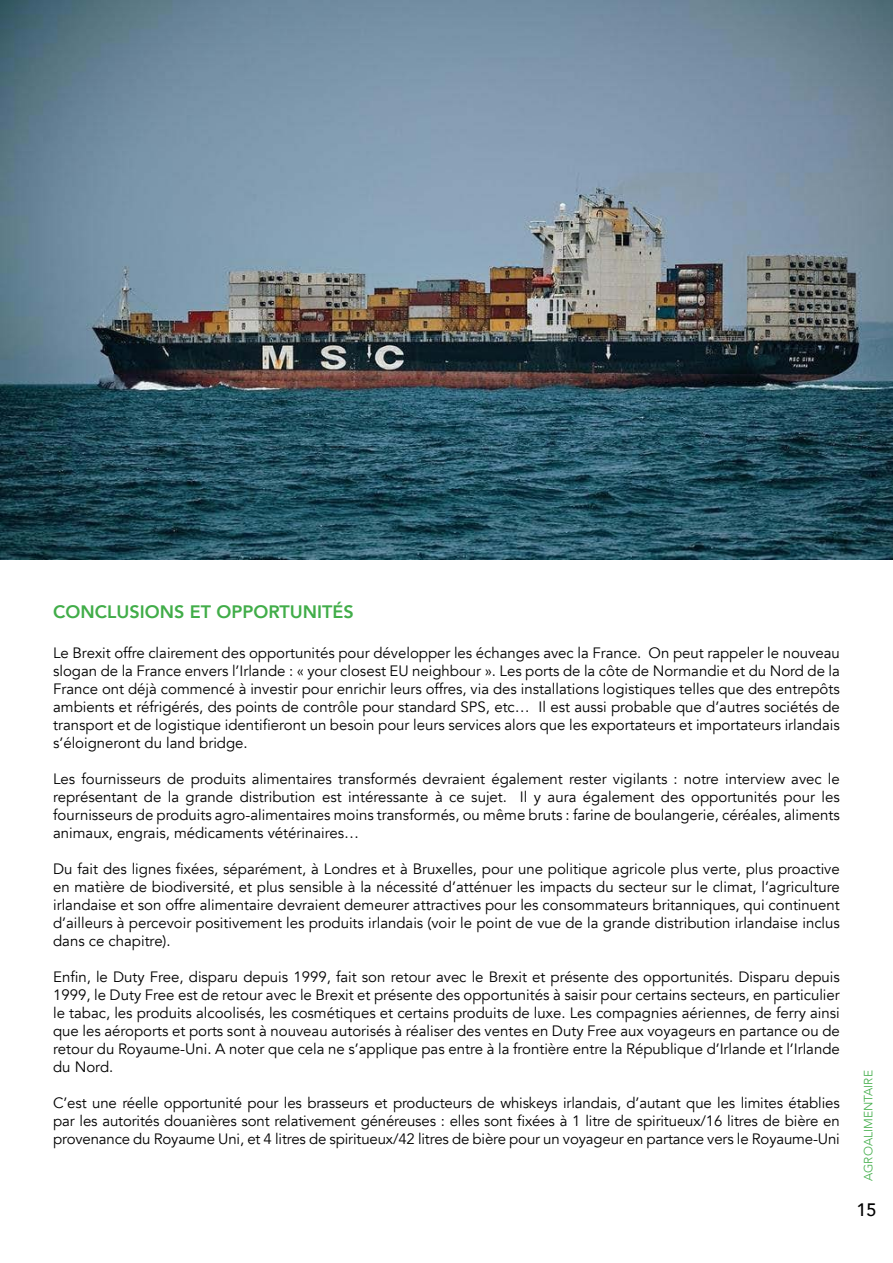
<style>
.page{position:relative;width:893px;height:1263px;background:#fff}
.page>*{position:absolute;margin:0;border:0;box-sizing:border-box;transform-origin:0 0}
.t1{font:800 18px "Avenir";color:#41ad49}
.t2{font:500 18px "Avenir";color:#000101}
.t3{font:15px/18px "Avenir";color:#000;text-align:justify}
.t4{font:300 12px "Avenir";color:#41ad49}
</style>
<div class="page">
<img style="left:0;top:0;width:893px;height:559px">
<p class="t1" style="left:53px;top:598px;width:302px">CONCLUSIONS ET OPPORTUNITÉS</p>
<p class="t3" style="left:53px;top:644px;width:788px">Le Brexit offre clairement des opportunités pour développer les échanges avec la France. On peut rappeler le nouveau slogan de la France envers l’Irlande : « your closest EU neighbour ». Les ports de la côte de Normandie et du Nord de la France ont déjà commencé à investir pour enrichir leurs offres, via des installations logistiques telles que des entrepôts ambients et réfrigérés, des points de contrôle pour standard SPS, etc… Il est aussi probable que d’autres sociétés de transport et de logistique identifieront un besoin pour leurs services alors que les exportateurs et importateurs irlandais s’éloigneront du land bridge.</p>
<p class="t3" style="left:53px;top:770px;width:788px">Les fournisseurs de produits alimentaires transformés devraient également rester vigilants : notre interview avec le représentant de la grande distribution est intéressante à ce sujet. Il y aura également des opportunités pour les fournisseurs de produits agro-alimentaires moins transformés, ou même bruts : farine de boulangerie, céréales, aliments animaux, engrais, médicaments vétérinaires…</p>
<p class="t3" style="left:53px;top:860px;width:788px">Du fait des lignes fixées, séparément, à Londres et à Bruxelles, pour une politique agricole plus verte, plus proactive en matière de biodiversité, et plus sensible à la nécessité d’atténuer les impacts du secteur sur le climat, l’agriculture irlandaise et son offre alimentaire devraient demeurer attractives pour les consommateurs britanniques, qui continuent d’ailleurs à percevoir positivement les produits irlandais (voir le point de vue de la grande distribution irlandaise inclus dans ce chapitre).</p>
<p class="t3" style="left:53px;top:968px;width:788px">Enfin, le Duty Free, disparu depuis 1999, fait son retour avec le Brexit et présente des opportunités. Disparu depuis 1999, le Duty Free est de retour avec le Brexit et présente des opportunités à saisir pour certains secteurs, en particulier le tabac, les produits alcoolisés, les cosmétiques et certains produits de luxe. Les compagnies aériennes, de ferry ainsi que les aéroports et ports sont à nouveau autorisés à réaliser des ventes en Duty Free aux voyageurs en partance ou de retour du Royaume-Uni. A noter que cela ne s’applique pas entre à la frontière entre la République d’Irlande et l’Irlande du Nord.</p>
<p class="t3" style="left:53px;top:1094px;width:788px">C’est une réelle opportunité pour les brasseurs et producteurs de whiskeys irlandais, d’autant que les limites établies par les autorités douanières sont relativement généreuses : elles sont fixées à 1 litre de spiritueux/16 litres de bière en provenance du Royaume Uni, et 4 litres de spiritueux/42 litres de bière pour un voyageur en partance vers le Royaume-Uni</p>
<p class="t4" style="left:861px;top:1181px;width:112px;rotate:-90deg">AGROALIMENTAIRE</p>
<p class="t2" style="left:856px;top:1194px;width:22px">15</p>
</div>
